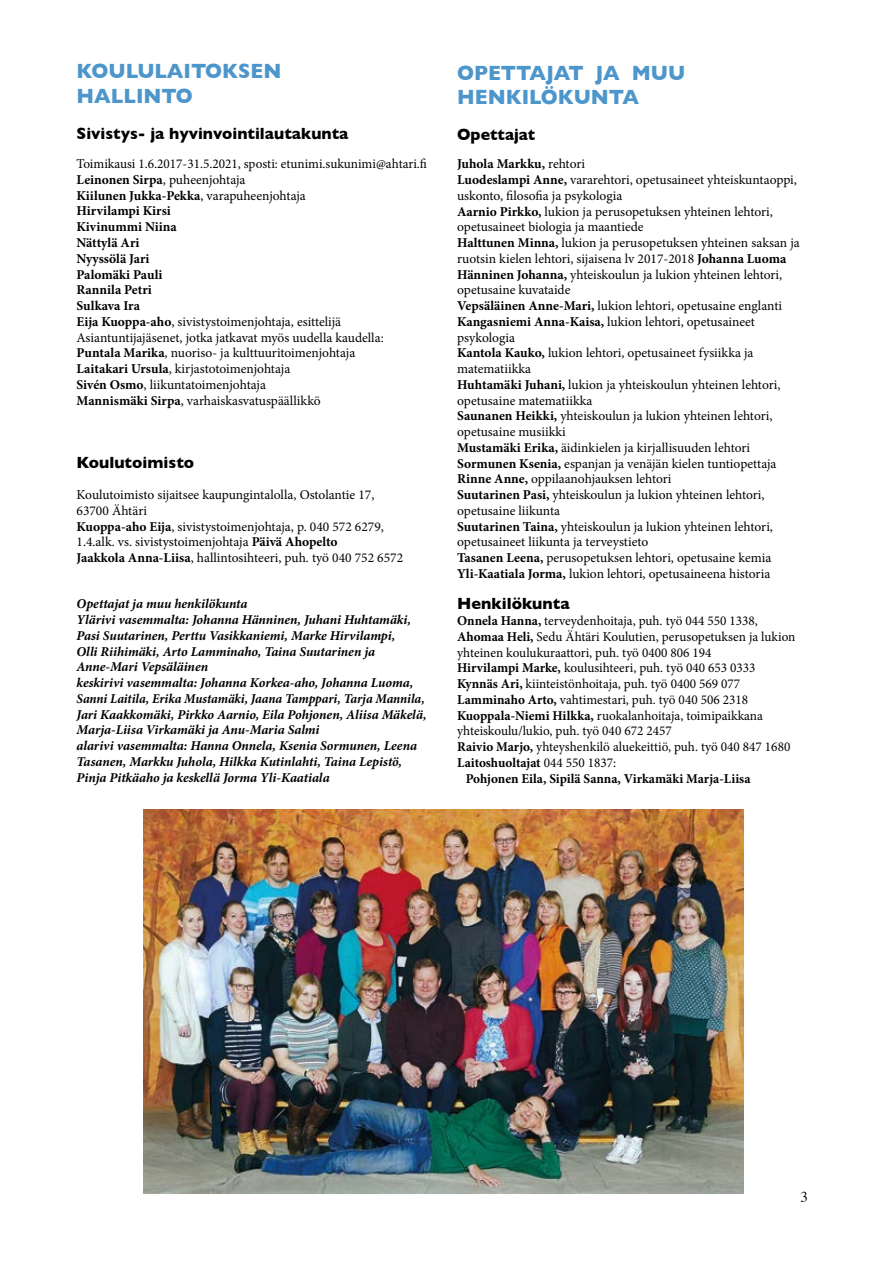
<style>
.page{position:relative;width:893px;height:1263px;background:#fff}
.page>*{position:absolute;margin:0;border:0;box-sizing:border-box;transform-origin:0 0}
.t1{font:700 21px/25.2px "Gill Sans";color:#4c96cb;scale:.95 1}
.t2{font:700 16.5px "Gill Sans";color:#000}
.t3{font:700 16.5px "Gill Sans";color:#000;scale:.96 1}
.t4{font:15px "Times";color:#000}
.t5{font:13.5px/15.8px "Minion Pro";color:#000}
.t6{font:italic 700 13.5px/15.8px "Minion Pro";letter-spacing:-.005em;color:#000}
.t7{font:700 13.5px "Minion Pro";color:#000}
.s1{font-weight:700}
.s2{font-weight:400}
</style>
<div class="page">
<img style="left:143px;top:809px;width:600px;height:385px">
<h1 class="t1" style="left:77px;top:58px;width:217px">KOULULAITOKSEN<br>HALLINTO</h1>
<p class="t2" style="left:77px;top:121px;width:273px">Sivistys- ja hyvinvointilautakunta</p>
<p class="t5" style="left:77px;top:156px;width:352px">Toimikausi 1.6.2017-31.5.2021, sposti: etunimi.sukunimi@ahtari.fi <span class="s1">Leinonen Sirpa</span>, puheenjohtaja<br><span class="s1">Kiilunen Jukka-Pekka</span>, varapuheenjohtaja<br><span class="s1">Hirvilampi Kirsi<br>Kivinummi Niina<br>Nättylä Ari<br>Nyyssölä Jari<br>Palomäki Pauli<br>Rannila Petri<br>Sulkava Ira<br>Eija Kuoppa-aho</span>, sivistystoimenjohtaja, esittelijä Asiantuntijajäsenet, jotka jatkavat myös uudella kaudella:<br><span class="s1">Puntala Marika</span>, nuoriso- ja kulttuuritoimenjohtaja<br><span class="s1">Laitakari Ursula</span>, kirjastotoimenjohtaja<br><span class="s1">Sivén Osmo</span>, liikuntatoimenjohtaja<br><span class="s1">Mannismäki Sirpa</span>, varhaiskasvatuspäällikkö</p>
<p class="t2" style="left:77px;top:449px;width:119px">Koulutoimisto</p>
<p class="t5" style="left:77px;top:487px;width:328px">Koulutoimisto sijaitsee kaupungintalolla, Ostolantie 17, 63700 Ähtäri<br><span class="s1">Kuoppa-aho Eija</span>, sivistystoimenjohtaja, p. 040 572 6279, 1.4.alk. vs. sivistystoimenjohtaja <span class="s1">Päivä Ahopelto<br>Jaakkola Anna-Liisa</span>, hallintosihteeri, puh. työ 040 752 6572</p>
<p class="t6" style="left:77px;top:596px;width:352px">Opettajat ja muu henkilökunta<br>Ylärivi vasemmalta: Johanna Hänninen, Juhani Huhtamäki, Pasi Suutarinen, Perttu Vasikkaniemi, Marke Hirvilampi,<br>Olli Riihimäki, Arto Lamminaho, Taina Suutarinen ja Anne-Mari Vepsäläinen<br>keskirivi vasemmalta: Johanna Korkea-aho, Johanna Luoma, Sanni Laitila, Erika Mustamäki, Jaana Tamppari, Tarja Mannila, Jari Kaakkomäki, Pirkko Aarnio, Eila Pohjonen, Aliisa Mäkelä, Marja-Liisa Virkamäki ja Anu-Maria Salmi<br>alarivi vasemmalta: Hanna Onnela, Ksenia Sormunen, Leena Tasanen, Markku Juhola, Hilkka Kutinlahti, Taina Lepistö, Pinja Pitkäaho ja keskellä Jorma Yli-Kaatiala</p>
<h1 class="t1" style="left:457px;top:60px;width:242px;line-height:24px">OPETTAJAT JA MUU<br>HENKILÖKUNTA</h1>
<p class="t3" style="left:457px;top:121px;width:83px">Opettajat</p>
<p class="t5" style="left:457px;top:156px;width:344px"><span class="s1">Juhola Markku,</span> rehtori<br><span class="s1">Luodeslampi Anne,</span> vararehtori, opetusaineet yhteiskuntaoppi, uskonto, filosofia ja psykologia<br><span class="s1">Aarnio Pirkko,</span> lukion ja perusopetuksen yhteinen lehtori, opetusaineet biologia ja maantiede<br><span class="s1">Halttunen Minna,</span> lukion ja perusopetuksen yhteinen saksan ja ruotsin kielen lehtori, sijaisena lv 2017-2018 <span class="s1">Johanna Luoma Hänninen Johanna,</span> yhteiskoulun ja lukion yhteinen lehtori, opetusaine kuvataide<br><span class="s1">Vepsäläinen Anne-Mari,</span> lukion lehtori, opetusaine englanti <span class="s1">Kangasniemi Anna-Kaisa,</span> lukion lehtori, opetusaineet psykologia<br><span class="s1">Kantola Kauko,</span> lukion lehtori, opetusaineet fysiikka ja matematiikka<br><span class="s1">Huhtamäki Juhani,</span> lukion ja yhteiskoulun yhteinen lehtori, opetusaine matematiikka<br><span class="s1">Saunanen Heikki,</span> yhteiskoulun ja lukion yhteinen lehtori, opetusaine musiikki<br><span class="s1">Mustamäki Erika,</span> äidinkielen ja kirjallisuuden lehtori <span class="s1">Sormunen Ksenia,</span> espanjan ja venäjän kielen tuntiopettaja <span class="s1">Rinne Anne,</span> oppilaanohjauksen lehtori<br><span class="s1">Suutarinen Pasi,</span> yhteiskoulun ja lukion yhteinen lehtori, opetusaine liikunta<br><span class="s1">Suutarinen Taina,</span> yhteiskoulun ja lukion yhteinen lehtori, opetusaineet liikunta ja terveystieto<br><span class="s1">Tasanen Leena,</span> perusopetuksen lehtori, opetusaine kemia <span class="s1">Yli-Kaatiala Jorma,</span> lukion lehtori, opetusaineena historia</p>
<p class="t2" style="left:457px;top:591px;width:114px">Henkilökunta</p>
<p class="t5" style="left:457px;top:613px;width:302px"><span class="s1">Onnela Hanna,</span> terveydenhoitaja, puh. työ 044 550 1338,</p>
<p class="t5" style="left:457px;top:629px;width:340px"><span class="s1">Ahomaa Heli,</span> Sedu Ähtäri Koulutien, perusopetuksen ja lukion</p>
<p class="t5" style="left:457px;top:644px;width:256px">yhteinen koulukuraattori, puh. työ 0400 806 194</p>
<p class="t5" style="left:457px;top:660px;width:300px"><span class="s1">Hirvilampi Marke,</span> koulusihteeri, puh. työ 040 653 0333</p>
<p class="t5" style="left:457px;top:676px;width:285px"><span class="s1">Kynnäs Ari,</span> kiinteistönhoitaja, puh. työ 0400 569 077</p>
<p class="t5" style="left:457px;top:692px;width:293px"><span class="s1">Lamminaho Arto,</span> vahtimestari, puh. työ 040 506 2318</p>
<p class="t5" style="left:457px;top:707px;width:307px"><span class="s1">Kuoppala-Niemi Hilkka,</span> ruokalanhoitaja, toimipaikkana</p>
<p class="t5" style="left:457px;top:723px;width:216px">yhteiskoulu/lukio, puh. työ 040 672 2457</p>
<p class="t5" style="left:457px;top:739px;width:335px"><span class="s1">Raivio Marjo,</span> yhteyshenkilö aluekeittiö, puh. työ 040 847 1680</p>
<p class="t7" style="left:457px;top:753px;width:161px">Laitoshuoltajat <span class="s2">044 550 1837:</span></p>
<p class="t7" style="left:466px;top:769px;width:286px">Pohjonen Eila, Sipilä Sanna, Virkamäki Marja-Liisa</p>
<p class="t4" style="left:800px;top:1183px;width:9px">3</p>
</div>
